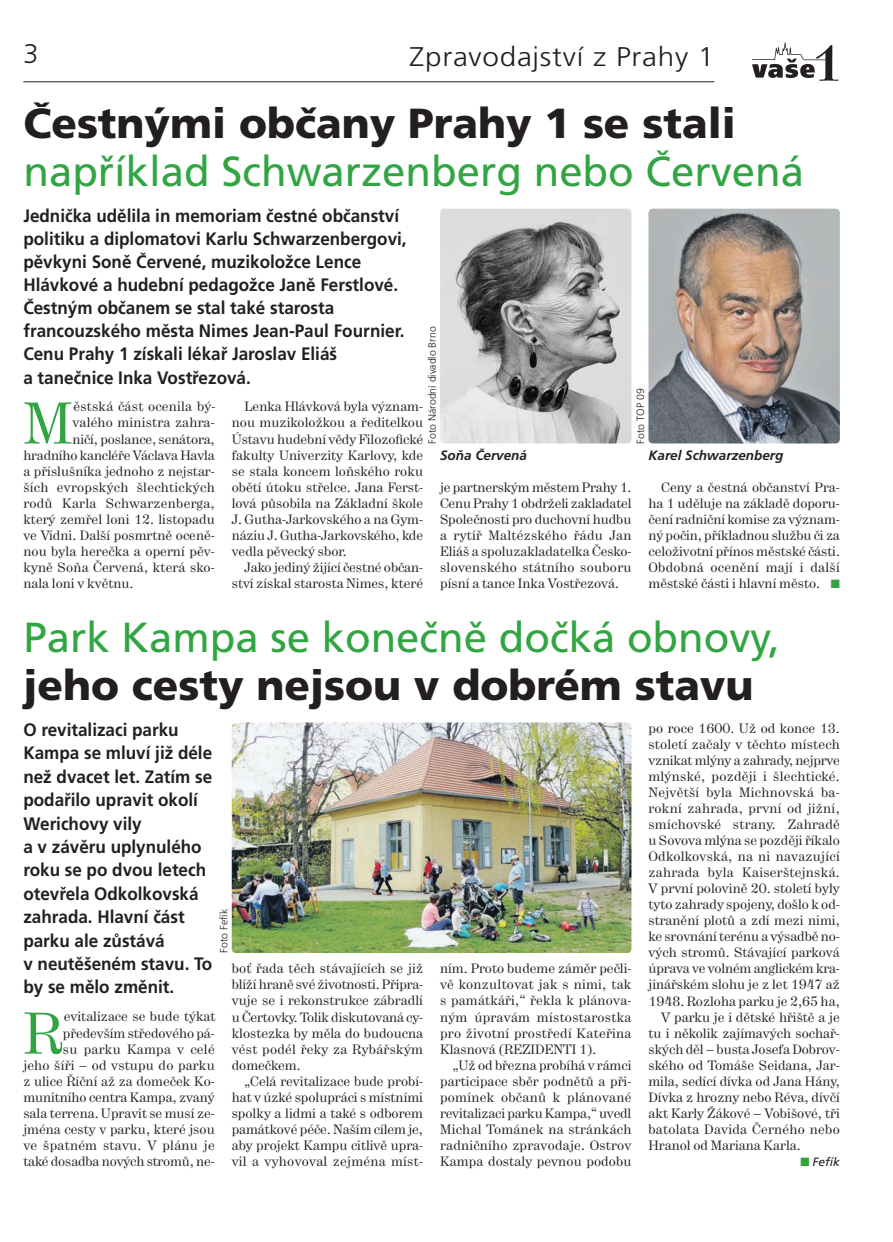
<style>
.page{position:relative;width:893px;height:1242px;background:#fff}
.page>*{position:absolute;margin:0;border:0;box-sizing:border-box;transform-origin:0 0}
.t1{font:58.5px "Hercules";color:#32a543}
.t2{font:42px "Frutiger CE";color:#32a543}
.t3{font:900 42px "Frutiger CE";color:#231f20}
.t4{font:300 27px "Frutiger CE";letter-spacing:.025em;color:#231f20;scale:1.1 1}
.t5{font:300 27px "Frutiger CE";letter-spacing:.025em;color:#231f20}
.t6{font:700 18px/23.4px "Frutiger CE";color:#231f20;scale:.95 1}
.t7{font:13.5px/16px "Hercules";color:#231f20;text-align:justify}
.t8{font:13.5px "Hercules";letter-spacing:.02em;color:#231f20}
.t9{font:italic 700 13.5px "Frutiger CE";color:#231f20}
.t10{font:italic 12px "Frutiger CE";color:#231f20}
.t11{font:300 10.5px "Frutiger CE";color:#231f20}
.s1{color:#32a543}
</style>
<div class="page">
<svg style="left:752px;top:43px;width:86px;height:38px"></svg>
<hr style="left:23px;top:81px;width:691px;height:1px;background:#231f20">
<img style="left:648px;top:209px;width:192px;height:234px;border-radius:4px">
<img style="left:440px;top:209px;width:191px;height:234px;border-radius:4px">
<img style="left:232px;top:722px;width:399px;height:231px;border-radius:4px">
<h3 class="t5" style="left:23px;top:43px;width:17px">3</h3>
<h3 class="t4" style="left:410px;top:46px;width:279px">Zpravodajství z Prahy 1</h3>
<h2 class="t3" style="left:23px;top:106px;width:714px">Čestnými občany Prahy 1 se stali</h2>
<h2 class="t2" style="left:23px;top:154px;width:782px">například Schwarzenberg nebo Červená</h2>
<p class="t6" style="left:23px;top:206px;width:405px">Jednička udělila in memoriam čestné občanství politiku a diplomatovi Karlu Schwarzenbergovi, pěvkyni Soně Červené, muzikoložce Lence Hlávkové a hudební pedagožce Janě Ferstlové.<br>Čestným občanem se stal také starosta francouzského města Nimes Jean-Paul Fournier.<br>Cenu Prahy 1 získali lékař Jaroslav Eliáš<br>a tanečnice Inka Vostřezová.</p>
<p class="t11" style="left:428px;top:443px;width:119px;rotate:-90deg">Foto Národní divadlo Brno</p>
<p class="t11" style="left:636px;top:443px;width:57px;rotate:-90deg">Foto TOP 09</p>
<h1 class="t1" style="left:23px;top:402px;width:51px">M</h1>
<p class="t8" style="left:73px;top:402px;width:144px">ěstská část ocenila bý -</p>
<p class="t7" style="left:232px;top:400px;width:193px;text-indent:13px">Lenka Hlávková byla význam&shy;nou muzikoložkou a ředitelkou Ústavu hudební vědy Filozofické fakulty Univerzity Karlovy, kde se stala koncem loňského roku obětí útoku střelce. Jana Ferst - lová působila na Základní škole J. Gutha-Jarkovského a na Gym&shy;náziu J. Gutha-Jarkovského, kde vedla pěvecký sbor.</p>
<p class="t7" style="left:232px;top:560px;width:193px;text-align:right">Jako jediný žijící čestné občan&shy;ství získal starosta Nimes, které</p>
<p class="t7" style="left:73px;top:416px;width:144px">valého ministra zahra-</p>
<p class="t7" style="left:73px;top:432px;width:144px">ničí, poslance, senátora,</p>
<p class="t7" style="left:23px;top:448px;width:193px">hrad ního kancléře Václava Havla</p>
<p class="t7" style="left:23px;top:464px;width:193px">a příslušníka jednoho z nejstar-</p>
<p class="t8" style="left:23px;top:482px;width:193px">ších evropských šlechtických</p>
<p class="t8" style="left:23px;top:498px;width:193px">rodů Karla Schwarzenberga,</p>
<p class="t7" style="left:23px;top:512px;width:193px">kte rý zemřel loni 12. listopadu</p>
<p class="t7" style="left:23px;top:528px;width:193px">ve Vídni. Další posmrtně oceně-</p>
<p class="t7" style="left:23px;top:544px;width:193px">nou byla herečka a operní pěv-</p>
<p class="t7" style="left:23px;top:560px;width:193px">kyně Soňa Červená, která sko-</p>
<p class="t7" style="left:23px;top:576px;width:112px">nala loni v květnu.</p>
<p class="t9" style="left:440px;top:449px;width:88px">Soňa Červená</p>
<p class="t9" style="left:648px;top:449px;width:136px">Karel Schwarzenberg</p>
<p class="t7" style="left:440px;top:480px;width:193px">je partnerským městem Prahy 1.<br>Cenu Prahy 1 obdrželi zakladatel Společnosti pro duchovní hudbu a rytíř Maltézského řádu Jan Eliáš a spoluzakladatelka Česko&shy;slovenského státního souboru písní a tance Inka Vostřezová.</p>
<p class="t7" style="left:648px;top:480px;width:193px;text-indent:13px">Ceny a čestná občanství Pra - ha 1 uděluje na základě doporu&shy;čení radniční komise za význam - ný počin, příkladnou službu či za celoživotní přínos městské části.<br>Obdobná ocenění mají i další městské části i hlavní město. <span class="s1">■</span></p>
<h2 class="t2" style="left:23px;top:619px;width:758px">Park Kampa se konečně dočká obnovy,</h2>
<h2 class="t3" style="left:23px;top:667px;width:732px">jeho cesty nejsou v dobrém stavu</h2>
<p class="t6" style="left:23px;top:719px;width:200px">O revitalizaci parku<br>Kampa se mluví již déle než dvacet let. Zatím se podařilo upravit okolí<br>Werichovy vily<br>a v závěru uplynulého roku se po dvou letech otevřela Odkolkovská zahrada. Hlavní část parku ale zůstává<br>v neutěšeném stavu. To by se mělo změnit.</p>
<h1 class="t1" style="left:23px;top:1012px;width:41px">R</h1>
<p class="t11" style="left:220px;top:952px;width:45px;rotate:-90deg">Foto Fefík</p>
<p class="t7" style="left:232px;top:961px;width:193px">boť řada těch stávajících se již blíží hraně své životnosti. Připra&shy;vuje se i rekonstrukce zábradlí u Čertovky. Tolik diskutovaná cy&shy;klostezka by měla do budoucna vést podél řeky za Rybářským domečkem.</p>
<p class="t7" style="left:232px;top:1074px;width:193px;text-indent:13px">„Celá revitalizace bude probí&shy;hat v úzké spolupráci s místními spolky a lidmi a také s odborem památkové péče. Naším cílem je, aby projekt Kampu citlivě upra&shy;vil a vyhovoval zejména míst -</p>
<p class="t7" style="left:23px;top:1010px;width:194px;text-align:right">evitalizace se bude týkat především středového pá -<br>su parku Kampa v celé<br>jeho šíři – od vstupu do parku z ulice Říční až za domeček Ko&shy;munitního centra Kampa, zvaný sala terrena. Upravit se musí ze&shy;jména cesty v parku, které jsou ve špatném stavu. V plánu je také dosadba nových stromů, ne-</p>
<p class="t7" style="left:440px;top:961px;width:193px">ním. Proto budeme záměr pečli - vě konzultovat jak s nimi, tak s památkáři,“ řekla k plánova&shy;ným úpravám místostarostka pro životní prostředí Kateřina Klasnová (REZIDENTI 1).</p>
<p class="t7" style="left:440px;top:1058px;width:193px;text-indent:13px">„Už od března probíhá v rámci participace sběr podnětů a při&shy;pomínek občanů k plánované revi talizaci parku Kampa,“ uvedl Michal Tománek na stránkách radničního zpravodaje. Ostrov Kampa dostaly pevnou podobu</p>
<p class="t7" style="left:648px;top:721px;width:193px">po roce 1600. Už od kon ce 13.</p>
<p class="t7" style="left:648px;top:737px;width:193px">století začaly v těchto místech</p>
<p class="t7" style="left:648px;top:753px;width:193px">vznikat mlýny a zahrady, nejprve</p>
<p class="t8" style="left:648px;top:771px;width:193px">mlýnské, později i šlechtické.</p>
<p class="t8" style="left:648px;top:787px;width:193px">Největší byla Michnovská ba-</p>
<p class="t8" style="left:648px;top:803px;width:193px">rokní zahrada, první od jižní,</p>
<p class="t8" style="left:648px;top:819px;width:193px">smíchovské strany. Zahradě</p>
<p class="t7" style="left:648px;top:833px;width:193px">u So vova mlýna se později říkalo</p>
<p class="t8" style="left:648px;top:851px;width:193px">Odkolkovská, na ni navazující</p>
<p class="t8" style="left:648px;top:867px;width:193px">zahrada byla Kaiserštejnská.</p>
<p class="t7" style="left:648px;top:881px;width:193px">V první polovině 20. století byly</p>
<p class="t7" style="left:648px;top:897px;width:193px">tyto zahrady spojeny, došlo k od-</p>
<p class="t7" style="left:648px;top:913px;width:193px">stranění plotů a zdí mezi nimi,</p>
<p class="t7" style="left:648px;top:929px;width:193px">ke srovnání terénu a výsadbě no-</p>
<p class="t7" style="left:648px;top:945px;width:193px">vých stromů. Stávající parková</p>
<p class="t7" style="left:648px;top:961px;width:193px">úprava ve volném anglickém kra-</p>
<p class="t7" style="left:648px;top:977px;width:193px">jinářském slohu je z let 1947 až</p>
<p class="t7" style="left:648px;top:994px;width:193px">1948. Rozloha parku je 2,65 ha,</p>
<p class="t7" style="left:661px;top:1010px;width:180px">V parku je i dětské hřiště a je</p>
<p class="t7" style="left:648px;top:1026px;width:193px">tu i několik zajímavých sochař-</p>
<p class="t7" style="left:648px;top:1042px;width:193px">ských děl – busta Josefa Dobrov-</p>
<p class="t7" style="left:648px;top:1058px;width:193px">ského od Tomáše Seidana, Jar-</p>
<p class="t7" style="left:648px;top:1074px;width:193px">mila, sedící dívka od Jana Hány,</p>
<p class="t7" style="left:648px;top:1090px;width:193px">Dívka z hrozny nebo Réva, dívčí</p>
<p class="t7" style="left:648px;top:1106px;width:193px">akt Karly Žákové – Vobišové, tři</p>
<p class="t8" style="left:648px;top:1124px;width:193px">batolata Davida Černého nebo</p>
<p class="t7" style="left:648px;top:1138px;width:154px">Hranol od Mariana Karla.</p>
<p class="t10" style="left:801px;top:1156px;width:41px"><span class="s1">■</span> Fefík</p>
</div>
